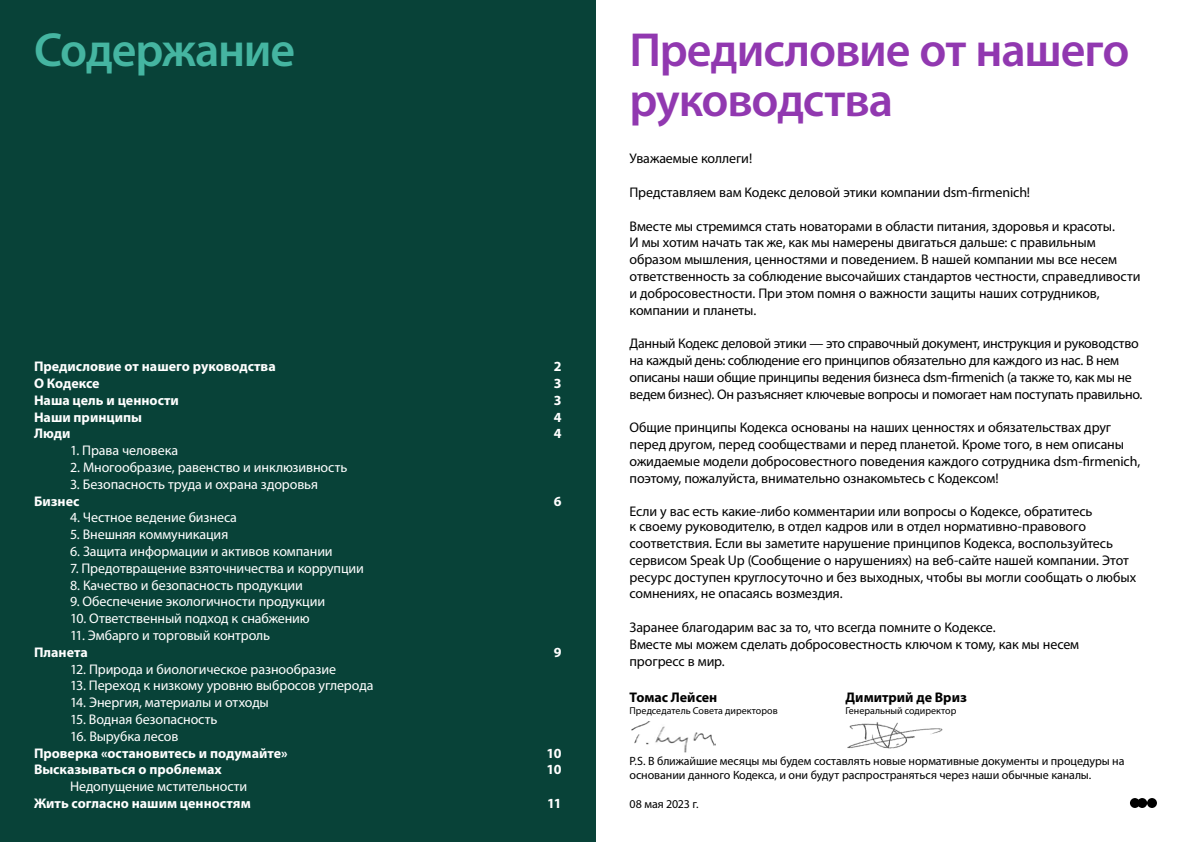
<style>
.page{position:relative;width:1191px;height:842px;background:#fff}
.page>*{position:absolute;margin:0;border:0;box-sizing:border-box;transform-origin:0 0}
.t1{font:600 48px/50px "Myriad Pro";letter-spacing:-.025em;color:#9138b0}
.t2{font:600 48px "Myriad Pro";letter-spacing:-.025em;color:#45b5a1}
.t3{font:14px/16.8px "Myriad Pro";letter-spacing:-.01em;color:#000}
.t4{font:14px "Myriad Pro";letter-spacing:-.01em;color:#fff}
.t5{font:700 14px/16.8px "Myriad Pro";color:#fff}
.t6{font:700 14px "Myriad Pro";color:#000}
.t7{font:12px/14.4px "Myriad Pro";letter-spacing:-.005em;color:#000}
.t8{font:10px "Myriad Pro";color:#000}
</style>
<div class="page">
<div style="left:0;top:0;width:595px;height:842px;background:#084238"></div>
<svg style="left:1130px;top:798px;width:27px;height:10px"></svg>
<img style="left:631px;top:721px;width:84px;height:32px">
<img style="left:847px;top:722px;width:96px;height:27px">
<h1 class="t2" style="left:34px;top:20px;width:263px">Содержание</h1>
<p class="t5" style="left:34px;top:358px;width:243px">Предисловие от нашего руководства<br>О Кодексе<br>Наша цель и ценности<br>Наши принципы<br>Люди</p>
<p class="t4" style="left:70px;top:442px;width:110px">1. Права человека</p>
<p class="t4" style="left:70px;top:459px;width:279px">2. Многообразие, равенство и инклюзивность</p>
<p class="t4" style="left:70px;top:475px;width:249px">3. Безопасность труда и охрана здоровья</p>
<p class="t5" style="left:34px;top:492px;width:47px">Бизнес</p>
<p class="t4" style="left:70px;top:509px;width:168px">4. Честное ведение бизнеса</p>
<p class="t4" style="left:70px;top:526px;width:160px">5. Внешняя коммуникация</p>
<p class="t4" style="left:70px;top:543px;width:264px">6. Защита информации и активов компании</p>
<p class="t4" style="left:70px;top:559px;width:295px">7. Предотвращение взяточничества и коррупции</p>
<p class="t4" style="left:70px;top:576px;width:234px">8. Качество и безопасность продукции</p>
<p class="t4" style="left:70px;top:593px;width:256px">9. Обеспечение экологичности продукции</p>
<p class="t4" style="left:70px;top:610px;width:241px">10. Ответственный подход к снабжению</p>
<p class="t4" style="left:70px;top:627px;width:202px">11. Эмбарго и торговый контроль</p>
<p class="t5" style="left:34px;top:643px;width:55px">Планета</p>
<p class="t4" style="left:70px;top:660px;width:268px">12. Природа и биологическое разнообразие</p>
<p class="t4" style="left:70px;top:677px;width:305px">13. Переход к низкому уровню выбросов углерода</p>
<p class="t4" style="left:70px;top:694px;width:200px">14. Энергия, материалы и отходы</p>
<p class="t4" style="left:70px;top:711px;width:149px">15. Водная безопасность</p>
<p class="t4" style="left:70px;top:727px;width:110px">16. Вырубка лесов</p>
<p class="t5" style="left:34px;top:744px;width:255px">Проверка «остановитесь и подумайте»<br>Высказываться о проблемах</p>
<p class="t4" style="left:70px;top:778px;width:179px">Недопущение мстительности</p>
<p class="t5" style="left:34px;top:794px;width:218px">Жить согласно нашим ценностям</p>
<p class="t5" style="left:553px;top:358px;width:9px;text-align:justify">2<br>3<br>3<br>4<br>4</p>
<p class="t5" style="left:553px;top:492px;width:9px">6</p>
<p class="t5" style="left:553px;top:643px;width:9px">9</p>
<p class="t5" style="left:546px;top:744px;width:16px">10<br>10</p>
<p class="t5" style="left:547px;top:794px;width:16px">11</p>
<h1 class="t1" style="left:629px;top:24px;width:501px">Предисловие от нашего руководства</h1>
<p class="t3" style="left:629px;top:150px;width:124px">Уважаемые коллеги!</p>
<p class="t3" style="left:629px;top:184px;width:402px">Представляем вам Кодекс деловой этики компании dsm-firmenich!</p>
<p class="t3" style="left:629px;top:217px;width:512px">Вместе мы стремимся стать новаторами в области питания, здоровья и красоты.<br>И мы хотим начать так же, как мы намерены двигаться дальше: с правильным образом мышления, ценностями и поведением. В нашей компании мы все несем ответственность за соблюдение высочайших стандартов честности, справедливости и добросовестности. При этом помня о важности защиты наших сотрудников, компании и планеты.</p>
<p class="t3" style="left:629px;top:335px;width:514px">Данный Кодекс деловой этики — это справочный документ, инструкция и руководство на каждый день: соблюдение его принципов обязательно для каждого из нас. В нем описаны наши общие принципы ведения бизнеса dsm-firmenich (а также то, как мы не ведем бизнес). Он разъясняет ключевые вопросы и помогает нам поступать правильно.</p>
<p class="t3" style="left:629px;top:419px;width:512px">Общие принципы Кодекса основаны на наших ценностях и обязательствах друг перед другом, перед сообществами и перед планетой. Кроме того, в нем описаны ожидаемые модели добросовестного поведения каждого сотрудника dsm-firmenich, поэтому, пожалуйста, внимательно ознакомьтесь с Кодексом!</p>
<p class="t3" style="left:629px;top:504px;width:464px;line-height:15px">Если у вас есть какие-либо комментарии или вопросы о Кодексе, обратитесь к своему руководителю, в отдел кадров или в отдел нормативно-правового</p>
<p class="t3" style="left:629px;top:535px;width:508px">соответствия. Если вы заметите нарушение принципов Кодекса, воспользуйтесь сервисом Speak Up (Сообщение о нарушениях) на веб-сайте нашей компании. Этот ресурс доступен круглосуточно и без выходных, чтобы вы могли сообщать о любых сомнениях, не опасаясь возмездия.</p>
<p class="t3" style="left:629px;top:619px;width:451px">Заранее благодарим вас за то, что всегда помните о Кодексе.<br>Вместе мы можем сделать добросовестность ключом к тому, как мы несем прогресс в мир.</p>
<p class="t6" style="left:629px;top:688px;width:89px">Томас Лейсен</p>
<p class="t6" style="left:845px;top:688px;width:123px">Димитрий де Вриз</p>
<p class="t8" style="left:629px;top:705px;width:150px">Председатель Совета директоров</p>
<p class="t8" style="left:845px;top:705px;width:112px">Генеральный содиректор</p>
<p class="t7" style="left:629px;top:753px;width:496px">P.S. В ближайшие месяцы мы будем составлять новые нормативные документы и процедуры на основании данного Кодекса, и они будут распространяться через наши обычные каналы.</p>
<p class="t7" style="left:629px;top:796px;width:71px">08 мая 2023 г.</p>
</div>
